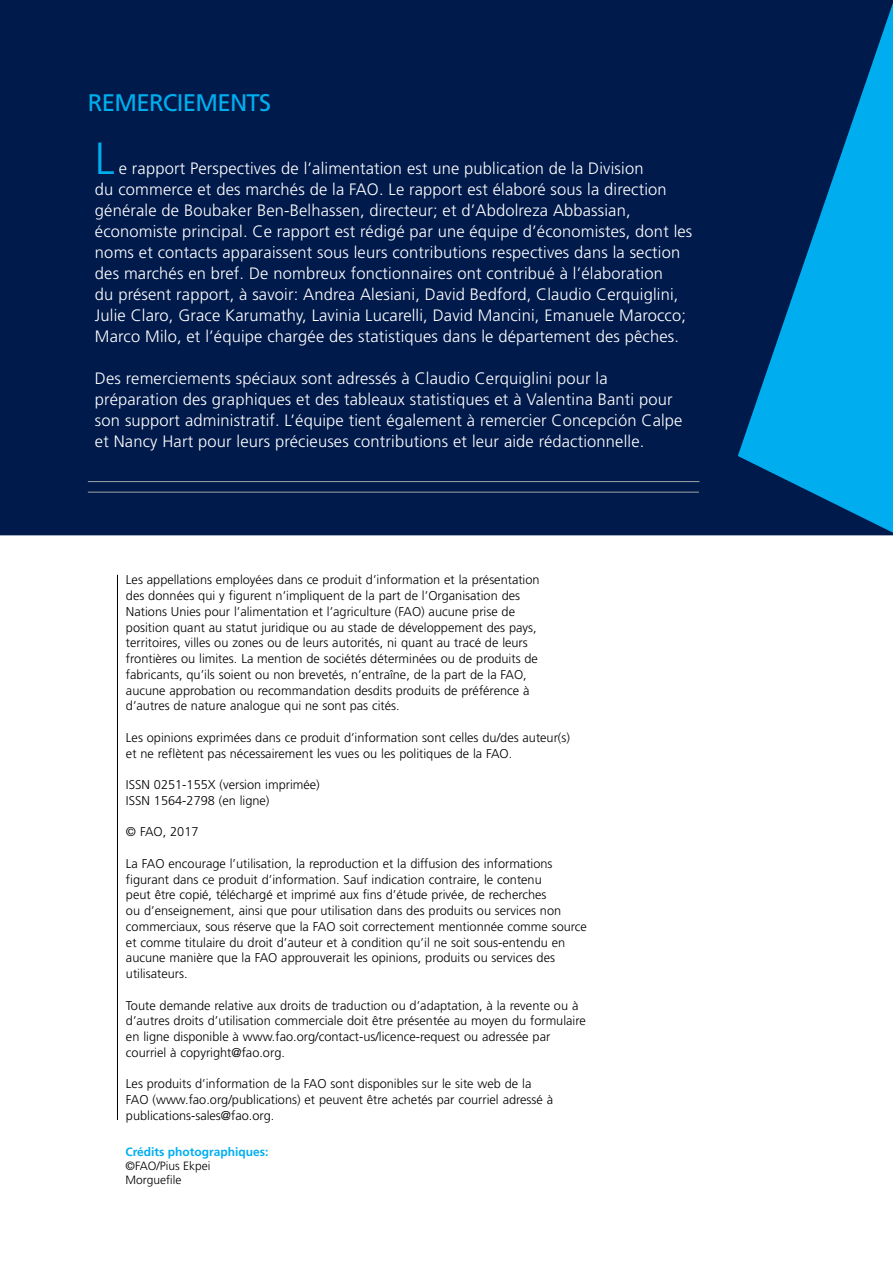
<style>
.page{position:relative;width:893px;height:1263px;background:#fff}
.page>*{position:absolute;margin:0;border:0;box-sizing:border-box;transform-origin:0 0}
.t1{font:300 45px "Frutiger LT Std";color:#00aeef}
.t2{font:24px "Frutiger LT Std";letter-spacing:-.03em;color:#00aeef}
.t3{font:300 16.5px/21px "Frutiger LT Std";letter-spacing:.01em;color:#fff}
.t4{font:300 12.75px/15.8px "Frutiger LT Std";color:#000}
.t5{font:300 12px/14.4px "Frutiger LT Std";color:#000}
.t6{font:700 12px "Frutiger LT Std";color:#00aeef}
</style>
<div class="page">
<div style="left:0;top:0;width:893px;height:535px;background:#001a4b"></div>
<svg style="left:738px;top:3px;width:155px;height:530px;background:#00629a"></svg>
<hr style="left:88px;top:481px;width:611px;height:1px;background:#a1a3a6">
<hr style="left:88px;top:492px;width:611px;height:1px;background:#a1a3a6">
<hr style="left:117px;top:575px;width:1px;height:545px;background:#000">
<h2 class="t2" style="left:88px;top:89px;width:185px">REMERCIEMENTS</h2>
<h1 class="t1" style="left:95px;top:133px;width:21px">L</h1>
<p class="t3" style="left:95px;top:158px;width:599px;text-indent:24px">e rapport Perspectives de l’alimentation est une publication de la Division<br>du commerce et des marchés de la FAO. Le rapport est élaboré sous la direction générale de Boubaker Ben-Belhassen, directeur; et d’Abdolreza Abbassian, économiste principal. Ce rapport est rédigé par une équipe d’économistes, dont les noms et contacts apparaissent sous leurs contributions respectives dans la section des marchés en bref. De nombreux fonctionnaires ont contribué à l’élaboration<br>du présent rapport, à savoir: Andrea Alesiani, David Bedford, Claudio Cerquiglini, Julie Claro, Grace Karumathy, Lavinia Lucarelli, David Mancini, Emanuele Marocco; Marco Milo, et l’équipe chargée des statistiques dans le département des pêches.</p>
<p class="t3" style="left:95px;top:368px;width:589px">Des remerciements spéciaux sont adressés à Claudio Cerquiglini pour la préparation des graphiques et des tableaux statistiques et à Valentina Banti pour son support administratif. L’équipe tient également à remercier Concepción Calpe et Nancy Hart pour leurs précieuses contributions et leur aide rédactionnelle.</p>
<p class="t4" style="left:126px;top:572px;width:415px">Les appellations employées dans ce produit d’information et la présentation des données qui y figurent n’impliquent de la part de l’Organisation des Nations Unies pour l’alimentation et l’agriculture (FAO) aucune prise de position quant au statut juridique ou au stade de développement des pays, territoires, villes ou zones ou de leurs autorités, ni quant au tracé de leurs frontières ou limites. La mention de sociétés déterminées ou de produits de fabricants, qu’ils soient ou non brevetés, n’entraîne, de la part de la FAO, aucune approbation ou recommandation desdits produits de préférence à d’autres de nature analogue qui ne sont pas cités.</p>
<p class="t4" style="left:126px;top:730px;width:446px">Les opinions exprimées dans ce produit d’information sont celles du/des auteur(s) et ne reflètent pas nécessairement les vues ou les politiques de la FAO.</p>
<p class="t4" style="left:126px;top:777px;width:195px">ISSN 0251-155X (version imprimée)<br>ISSN 1564-2798 (en ligne)</p>
<p class="t4" style="left:126px;top:824px;width:74px">© FAO, 2017</p>
<p class="t4" style="left:126px;top:856px;width:462px">La FAO encourage l’utilisation, la reproduction et la diffusion des informations figurant dans ce produit d’information. Sauf indication contraire, le contenu<br>peut être copié, téléchargé et imprimé aux fins d’étude privée, de recherches<br>ou d’enseignement, ainsi que pour utilisation dans des produits ou services non commerciaux, sous réserve que la FAO soit correctement mentionnée comme source et comme titulaire du droit d’auteur et à condition qu’il ne soit sous-entendu en aucune manière que la FAO approuverait les opinions, produits ou services des utilisateurs.</p>
<p class="t4" style="left:126px;top:997px;width:461px">Toute demande relative aux droits de traduction ou d’adaptation, à la revente ou à d’autres droits d’utilisation commerciale doit être présentée au moyen du formulaire en ligne disponible à www.fao.org/contact-us/licence-request ou adressée par courriel à copyright@fao.org.</p>
<p class="t4" style="left:126px;top:1076px;width:429px">Les produits d’information de la FAO sont disponibles sur le site web de la<br>FAO (www.fao.org/publications) et peuvent être achetés par courriel adressé à publications-sales@fao.org.</p>
<p class="t6" style="left:125px;top:1144px;width:145px">Crédits photographiques:</p>
<p class="t5" style="left:125px;top:1159px;width:86px">©FAO/Pius Ekpei<br>Morguefile</p>
</div>
